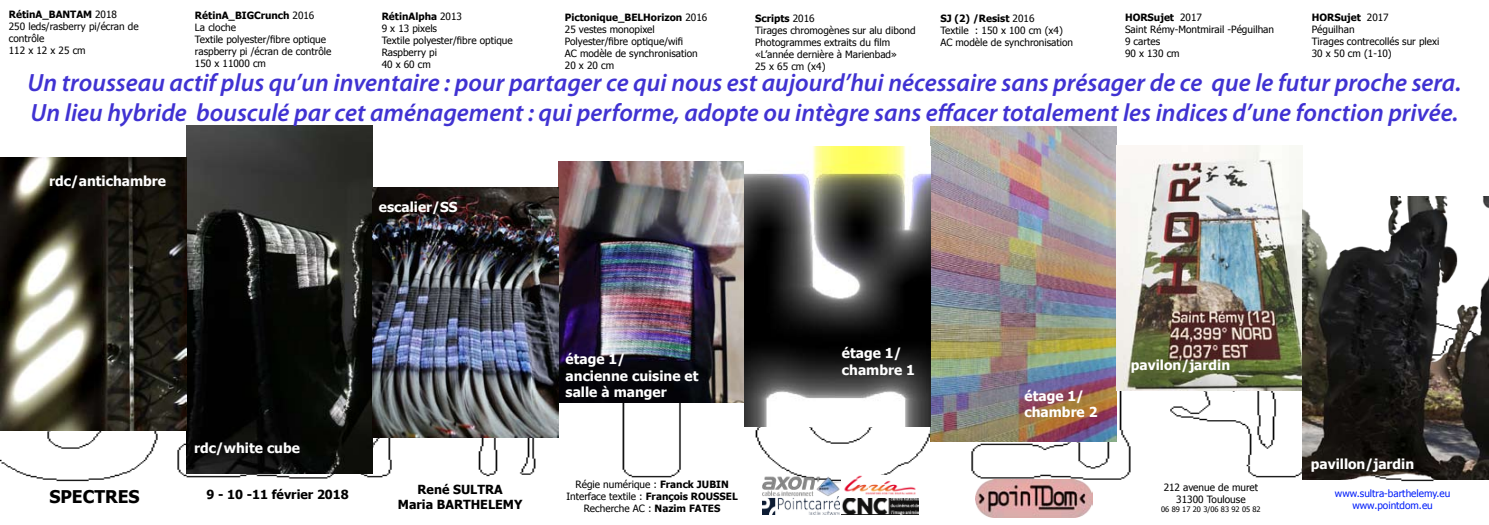
<style>
.page{position:relative;width:1489px;height:525px;background:#fff}
.page>*{position:absolute;margin:0;border:0;box-sizing:border-box;transform-origin:0 0}
.t1{font:italic 600 25px/30px "Myriad Pro";color:#4032d2}
.t2{font:700 17.5px "Tahoma";color:#000}
.t3{font:700 13.75px/16.5px "Tahoma";color:#fff}
.t4{font:700 12.5px/15px "Tahoma";color:#000;text-align:center}
.t5{font:10px/12px "Tahoma";color:#000}
.t6{font:10px/12px "Tahoma";color:#001df9;text-align:center}
.t7{font:7.5px "Tahoma";color:#000}
.s1{font-weight:700}
</style>
<div class="page">
<img style="left:0;top:125px;width:1488px;height:390px">
<img style="left:186px;top:125px;width:186px;height:348px">
<img style="left:930px;top:126px;width:186px;height:315px">
<img style="left:558px;top:161px;width:186px;height:241px">
<img style="left:372px;top:188px;width:186px;height:249px">
<img style="left:0;top:157px;width:186px;height:273px">
<img style="left:744px;top:146px;width:186px;height:280px">
<img style="left:1116px;top:145px;width:186px;height:245px">
<img style="left:1302px;top:196px;width:186px;height:283px">
<img style="left:975px;top:479px;width:117px;height:38px">
<img style="left:762px;top:475px;width:156px;height:21px">
<img style="left:841px;top:497px;width:77px;height:17px">
<img style="left:762px;top:496px;width:77px;height:17px">
<p class="t5" style="left:9px;top:8px;width:131px"><span class="s1">RétinA_BANTAM</span> 2018<br>250 leds/rasberry pi/écran de contrôle<br>112 x 12 x 25 cm</p>
<p class="t5" style="left:382px;top:10px;width:133px"><span class="s1">RétinAlpha</span> 2013<br>9 x 13 pixels<br>Textile polyester/fibre optique<br>Raspberry pi<br>40 x 60 cm</p>
<p class="t5" style="left:755px;top:12px;width:162px"><span class="s1">Scripts</span> 2016<br>Tirages chromogènes sur alu dibond<br>Photogrammes extraits du film «L’année dernière à Marienbad»<br>25 x 65 cm (x4)</p>
<p class="t5" style="left:940px;top:12px;width:134px"><span class="s1">SJ (2) /Resist</span> 2016<br>Textile : 150 x 100 cm (x4)<br>AC modèle de synchronisation</p>
<p class="t5" style="left:1124px;top:11px;width:150px"><span class="s1">HORSujet</span> 2017<br>Saint Rémy-Montmirail -Péguilhan<br>9 cartes<br>90 x 130 cm</p>
<p class="t5" style="left:1311px;top:11px;width:129px"><span class="s1">HORSujet</span> 2017<br>Péguilhan<br>Tirages contrecollés sur plexi<br>30 x 50 cm (1-10)</p>
<p class="t5" style="left:195px;top:9px;width:138px"><span class="s1">RétinA_BIGCrunch</span> 2016<br>La cloche<br>Textile polyester/fibre optique raspberry pi /écran de contrôle<br>150 x 11000 cm</p>
<p class="t5" style="left:565px;top:11px;width:144px"><span class="s1">Pictonique_BELHorizon</span> 2016<br>25 vestes monopixel<br>Polyester/fibre optique/wifi<br>AC modèle de synchronisation<br>20 x 20 cm</p>
<p class="t1" style="left:28px;top:67px;width:1435px">Un trousseau actif plus qu’un inventaire : pour partager ce qui nous est aujourd’hui nécessaire sans présager de ce que le futur proche sera.<br>Un lieu hybride bousculé par cet aménagement : qui performe, adopte ou intègre sans effacer totalement les indices d’une fonction privée.</p>
<h3 class="t3" style="left:49px;top:172px;width:118px">rdc/antichambre</h3>
<h3 class="t3" style="left:379px;top:198px;width:80px">escalier/SS</h3>
<h3 class="t3" style="left:194px;top:439px;width:107px">rdc/white cube</h3>
<h3 class="t3" style="left:565px;top:350px;width:134px">étage 1/<br>ancienne cuisine et salle à manger</h3>
<h3 class="t3" style="left:842px;top:344px;width:75px">étage 1/ chambre 1</h3>
<h3 class="t3" style="left:1024px;top:387px;width:75px">étage 1/ chambre 2</h3>
<h3 class="t3" style="left:1130px;top:356px;width:101px">pavilon/jardin</h3>
<h2 class="t2" style="left:49px;top:485px;width:92px">SPECTRES</h2>
<p class="t4" style="left:206px;top:486px;width:144px">9 - 10 -11 février 2018</p>
<p class="t5" style="left:566px;top:477px;width:173px;text-align:center">Régie numérique : <span class="s1">Franck JUBIN<br></span>Interface textile : <span class="s1">François ROUSSEL<br></span>Recherche AC : <span class="s1">Nazim FATES</span></p>
<p class="t4" style="left:398px;top:481px;width:126px">René SULTRA<br>Maria BARTHELEMY</p>
<p class="t5" style="left:1163px;top:480px;width:96px;text-align:center">212 avenue de muret<br>31300 Toulouse</p>
<p class="t7" style="left:1161px;top:504px;width:101px">06 89 17 20 3/06 83 92 05 82</p>
<h3 class="t3" style="left:1310px;top:455px;width:105px">pavillon/jardin</h3>
<p class="t6" style="left:1334px;top:487px;width:117px">www.sultra-barthelemy.eu www.pointdom.eu</p>
</div>
